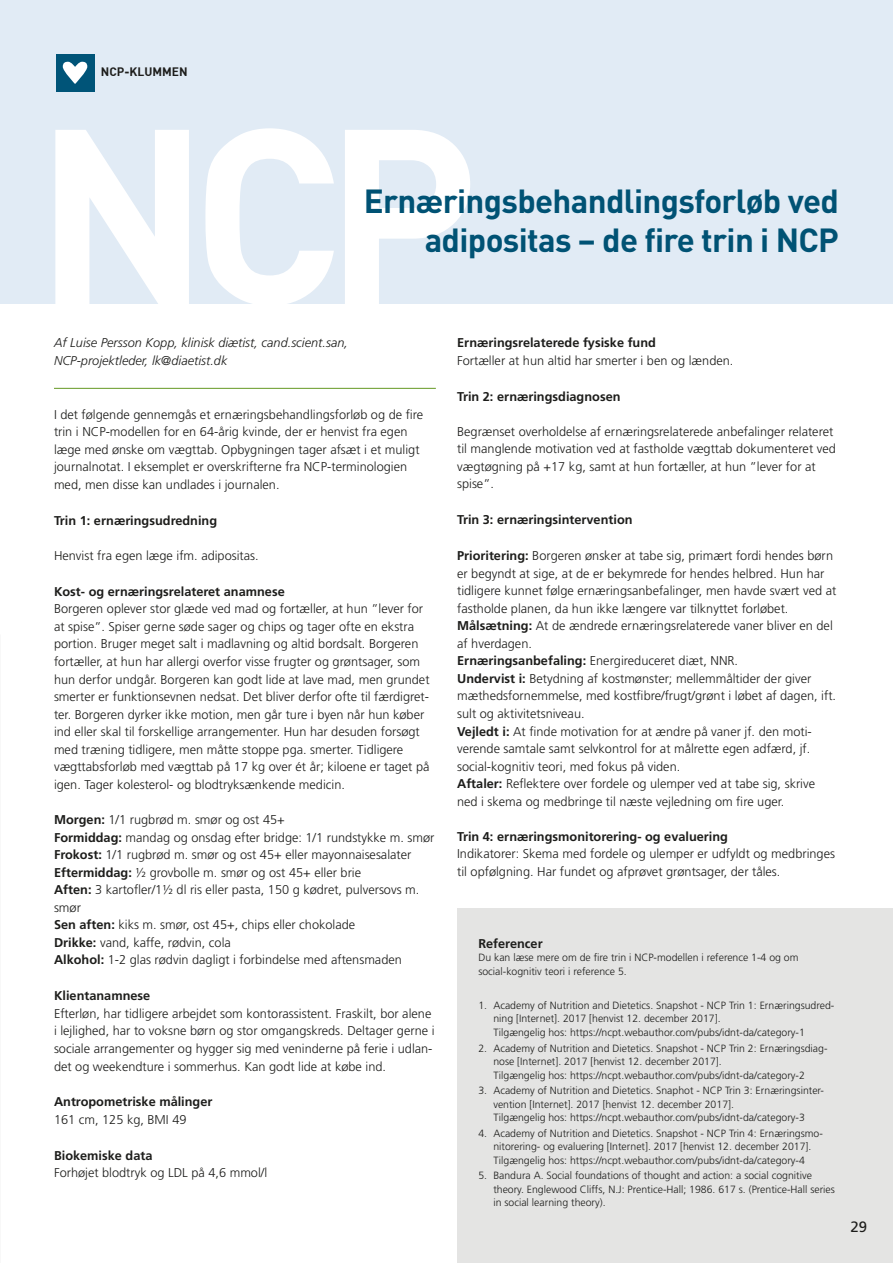
<style>
.page{position:relative;width:893px;height:1263px;background:#fff}
.page>*{position:absolute;margin:0;border:0;box-sizing:border-box;transform-origin:0 0}
.Overskrift_DIN{font:700 245.1px "DIN";color:#fff}
.Overskrift_DIN-2{font:700 33px/39.6px "DIN Pro";letter-spacing:-.02em;color:#005274;text-align:right}
.t1{font:15px "Frutiger";color:#1d1d1b}
.Brød_14{font:300 12.75px/17.5px "Frutiger";color:#1d1d1b}
.Rubrik_14{font:700 12.75px "Frutiger";color:#1d1d1b}
.Skribent{font:italic 300 12.75px/18.3px "Frutiger";color:#1d1d1b}
.Brød_14-2{font:700 12.75px "Frutiger";color:#1d1d1b}
.t2{font:700 12px "DIN";color:#1d1d1b}
.Reference{font:300 10.5px/13.5px "Frutiger";color:#1d1d1b}
.s1{font-weight:700}
</style>
<div class="page">
<div style="left:457px;top:909px;width:436px;height:354px;background:#e4e4e3"></div>
<hr style="left:54px;top:388px;width:382px;height:1px;background:#649823">
<div style="left:0;top:0;width:893px;height:304px;background:#e1ebf5"></div>
<div style="left:56px;top:54px;width:38px;height:38px;background:#005478"></div>
<svg style="left:63px;top:62px;width:24px;height:22px"></svg>
<p class="t2" style="left:101px;top:64px;width:88px">NCP-KLUMMEN</p>
<p class="Overskrift_DIN" style="left:35px;top:56px;width:445px">NCP</p>
<p class="Overskrift_DIN-2" style="left:364px;top:177px;width:477px">Ernæringsbehandlingsforløb ved adipositas – de fire trin i NCP</p>
<p class="Skribent" style="left:54px;top:334px;width:296px">Af Luise Persson Kopp, klinisk diætist, cand.scient.san,<br>NCP-projektleder, lk@diaetist.dk</p>
<p class="Brød_14" style="left:54px;top:406px;width:371px">I det følgende gennemgås et ernæringsbehandlingsforløb og de fire trin i NCP-modellen for en 64-årig kvinde, der er henvist fra egen læge med ønske om vægttab. Opbygningen tager afsæt i et muligt journalnotat. I eksemplet er overskrifterne fra NCP-terminologien med, men disse kan undlades i journalen.</p>
<p class="Rubrik_14" style="left:54px;top:513px;width:165px">Trin 1: ernæringsudredning</p>
<p class="Brød_14" style="left:54px;top:547px;width:206px">Henvist fra egen læge ifm. adipositas.</p>
<p class="Rubrik_14" style="left:54px;top:584px;width:232px">Kost- og ernæringsrelateret anamnese</p>
<p class="Brød_14" style="left:54px;top:600px;width:377px">Borgeren oplever stor glæde ved mad og fortæller, at hun ”lever for at spise”. Spiser gerne søde sager og chips og tager ofte en ekstra portion. Bruger meget salt i madlavning og altid bordsalt. Borgeren fortæller, at hun har allergi overfor visse frugter og grøntsager, som hun derfor undgår. Borgeren kan godt lide at lave mad, men grundet smerter er funktionsevnen nedsat. Det bliver derfor ofte til færdigret&shy;ter. Borgeren dyrker ikke motion, men går ture i byen når hun køber ind eller skal til forskellige arrangementer. Hun har desuden forsøgt med træning tidligere, men måtte stoppe pga. smerter. Tidligere vægttabsforløb med vægttab på 17 kg over ét år; kiloene er taget på igen. Tager kolesterol- og blodtryksænkende medicin.</p>
<p class="Brød_14" style="left:54px;top:811px;width:232px"><span class="s1">Morgen:</span> 1/1 rugbrød m. smør og ost 45+</p>
<p class="Brød_14" style="left:54px;top:828px;width:382px"><span class="s1">Formiddag:</span> mandag og onsdag efter bridge: 1/1 rundstykke m. smør</p>
<p class="Brød_14" style="left:54px;top:846px;width:359px"><span class="s1">Frokost:</span> 1/1 rugbrød m. smør og ost 45+ eller mayonnaisesalater</p>
<p class="Brød_14" style="left:54px;top:864px;width:309px"><span class="s1">Eftermiddag:</span> ½ grovbolle m. smør og ost 45+ eller brie</p>
<p class="Brød_14" style="left:54px;top:881px;width:367px"><span class="s1">Aften:</span> 3 kartofler/1½ dl ris eller pasta, 150 g kødret, pulversovs m. smør</p>
<p class="Brød_14" style="left:54px;top:916px;width:303px"><span class="s1">Sen aften:</span> kiks m. smør, ost 45+, chips eller chokolade</p>
<p class="Brød_14" style="left:54px;top:934px;width:178px"><span class="s1">Drikke:</span> vand, kaffe, rødvin, cola</p>
<p class="Brød_14" style="left:54px;top:951px;width:349px"><span class="s1">Alkohol:</span> 1-2 glas rødvin dagligt i forbindelse med aftensmaden</p>
<p class="Rubrik_14" style="left:54px;top:988px;width:98px">Klientanamnese</p>
<p class="Brød_14" style="left:54px;top:1005px;width:382px">Efterløn, har tidligere arbejdet som kontorassistent. Fraskilt, bor alene i lejlighed, har to voksne børn og stor omgangskreds. Deltager gerne i sociale arrangementer og hygger sig med veninderne på ferie i udlan&shy;det og weekendture i sommerhus. Kan godt lide at købe ind.</p>
<p class="Rubrik_14" style="left:54px;top:1094px;width:160px">Antropometriske målinger</p>
<p class="Brød_14" style="left:54px;top:1111px;width:134px">161 cm, 125 kg, BMI 49</p>
<p class="Rubrik_14" style="left:54px;top:1148px;width:100px">Biokemiske data</p>
<p class="Brød_14" style="left:54px;top:1164px;width:215px">Forhøjet blodtryk og LDL på 4,6 mmol/l</p>
<p class="Rubrik_14" style="left:457px;top:335px;width:200px">Ernæringsrelaterede fysiske fund</p>
<p class="Brød_14" style="left:457px;top:352px;width:278px">Fortæller at hun altid har smerter i ben og lænden.</p>
<p class="Rubrik_14" style="left:457px;top:389px;width:165px">Trin 2: ernæringsdiagnosen</p>
<p class="Brød_14" style="left:457px;top:423px;width:380px">Begrænset overholdelse af ernæringsrelaterede anbefalinger relateret til manglende motivation ved at fastholde vægttab dokumenteret ved vægtøgning på +17 kg, samt at hun fortæller, at hun ”lever for at spise”.</p>
<p class="Rubrik_14" style="left:457px;top:512px;width:177px">Trin 3: ernæringsintervention</p>
<p class="Brød_14" style="left:457px;top:547px;width:381px"><span class="s1">Prioritering:</span> Borgeren ønsker at tabe sig, primært fordi hendes børn er begyndt at sige, at de er bekymrede for hendes helbred. Hun har tidligere kunnet følge ernæringsanbefalinger, men havde svært ved at fastholde planen, da hun ikke længere var tilknyttet forløbet.</p>
<p class="Brød_14" style="left:457px;top:617px;width:377px"><span class="s1">Målsætning:</span> At de ændrede ernæringsrelaterede vaner bliver en del af hverdagen.</p>
<p class="Brød_14" style="left:457px;top:652px;width:283px"><span class="s1">Ernæringsanbefaling:</span> Energireduceret diæt, NNR.</p>
<p class="Brød_14" style="left:457px;top:670px;width:381px"><span class="s1">Undervist i:</span> Betydning af kostmønster; mellemmåltider der giver mæthedsfornemmelse, med kostfibre/frugt/grønt i løbet af dagen, ift. sult og aktivitetsniveau.</p>
<p class="Brød_14" style="left:457px;top:722px;width:356px;text-align:justify"><span class="s1">Vejledt i:</span> At finde motivation for at ændre på vaner jf. den moti&shy;verende samtale samt selvkontrol for at målrette egen adfærd, jf. social-kognitiv teori, med fokus på viden.</p>
<p class="Brød_14" style="left:457px;top:775px;width:360px"><span class="s1">Aftaler:</span> Reflektere over fordele og ulemper ved at tabe sig, skrive ned i skema og medbringe til næste vejledning om fire uger.</p>
<p class="Brød_14-2" style="left:457px;top:829px;width:272px">Trin 4: ernæringsmonitorering- og evaluering</p>
<p class="Brød_14" style="left:457px;top:845px;width:379px">Indikatorer: Skema med fordele og ulemper er udfyldt og medbringes til opfølgning. Har fundet og afprøvet grøntsager, der tåles.</p>
<p class="Rubrik_14" style="left:478px;top:936px;width:66px">Referencer</p>
<p class="Reference" style="left:478px;top:951px;width:322px">Du kan læse mere om de fire trin i NCP-modellen i reference 1-4 og om social-kognitiv teori i reference 5.</p>
<p class="Reference" style="left:493px;top:999px;width:342px;text-indent:-15px">1. Academy of Nutrition and Dietetics. Snapshot - NCP Trin 1: Ernæringsudred&shy;ning [Internet]. 2017 [henvist 12. december 2017].<br>Tilgængelig hos: https://ncpt.webauthor.com/pubs/idnt-da/category-1</p>
<p class="Reference" style="left:493px;top:1041px;width:336px;text-indent:-15px">2. Academy of Nutrition and Dietetics. Snapshot - NCP Trin 2: Ernæringsdiag&shy;nose [Internet]. 2017 [henvist 12. december 2017].<br>Tilgængelig hos: https://ncpt.webauthor.com/pubs/idnt-da/category-2</p>
<p class="Reference" style="left:493px;top:1084px;width:332px;text-indent:-15px">3. Academy of Nutrition and Dietetics. Snaphot - NCP Trin 3: Ernæringsinter&shy;vention [Internet]. 2017 [henvist 12. december 2017].<br>Tilgængelig hos: https://ncpt.webauthor.com/pubs/idnt-da/category-3</p>
<p class="Reference" style="left:478px;top:1126px;width:346px;text-align:center">4. Academy of Nutrition and Dietetics. Snapshot - NCP Trin 4: Ernæringsmo&shy;nitorering- og evaluering [Internet]. 2017 [henvist 12. december 2017].<br>Tilgængelig hos: https://ncpt.webauthor.com/pubs/idnt-da/category-4</p>
<p class="Reference" style="left:493px;top:1169px;width:343px;text-indent:-15px">5. Bandura A. Social foundations of thought and action: a social cognitive theory. Englewood Cliffs, N.J: Prentice-Hall; 1986. 617 s. (Prentice-Hall series in social learning theory).</p>
<p class="t1" style="left:850px;top:1218px;width:18px">29</p>
</div>
